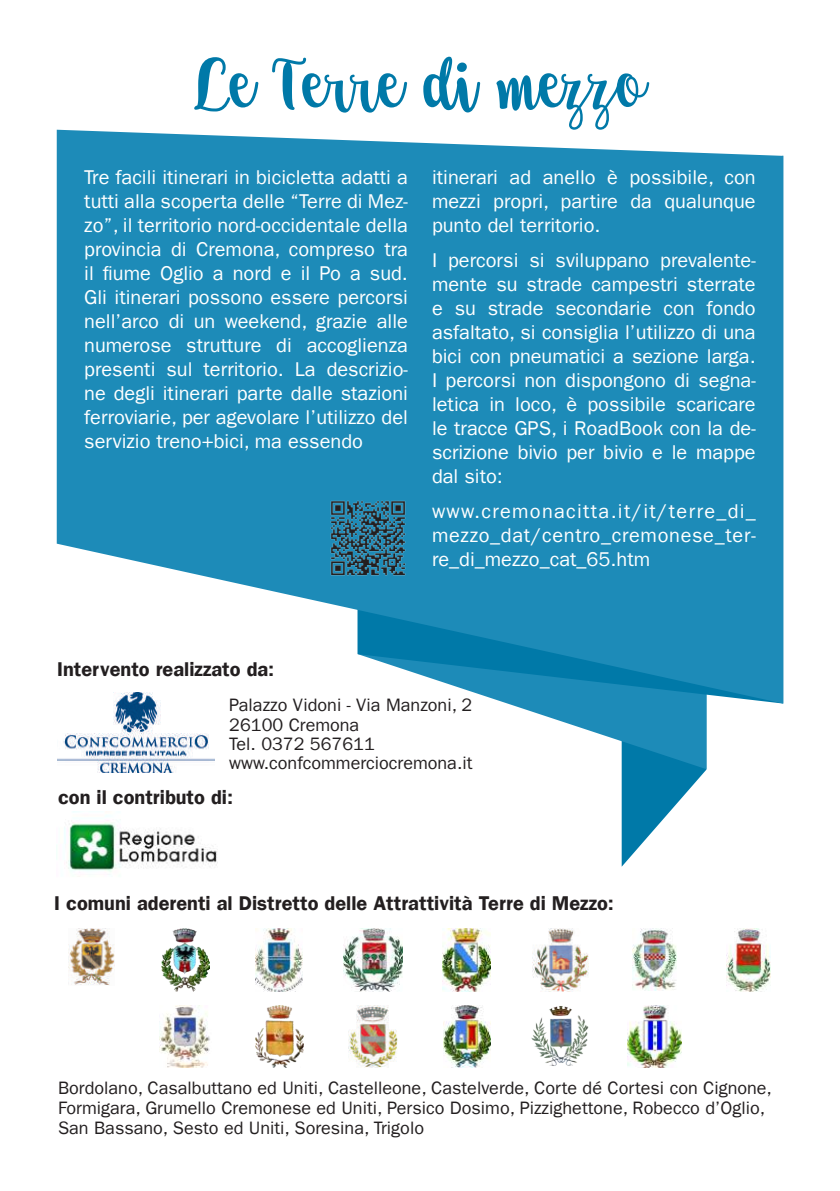
<style>
.page{position:relative;width:840px;height:1191px;background:#fff}
.page>*{position:absolute;margin:0;border:0;box-sizing:border-box;transform-origin:0 0}
.t1{font:79.6px "Dohearts";color:#0079a8}
.t2{font:20px/24px "Franklin Gothic LT";color:#fff;text-align:justify}
.t3{font:600 20px "Franklin Gothic LT";color:#231f20}
.t4{font:18px/19.4px "Franklin Gothic LT";color:#231f20}
</style>
<div class="page">
<svg style="left:621px;top:769px;width:85px;height:97px"></svg>
<svg style="left:506px;top:703px;width:200px;height:66px;fill:#1d8bb8"></svg>
<svg style="left:57px;top:130px;width:725px;height:573px;background:#3798c0"></svg>
<img style="left:64px;top:812px;width:154px;height:60px">
<img style="left:57px;top:692px;width:158px;height:80px">
<img style="left:328px;top:498px;width:80px;height:79px">
<img style="left:69px;top:928px;width:45px;height:57px">
<img style="left:161px;top:928px;width:48px;height:63px">
<img style="left:255px;top:928px;width:48px;height:63px">
<img style="left:343px;top:928px;width:59px;height:63px">
<img style="left:442px;top:928px;width:48px;height:63px">
<img style="left:532px;top:928px;width:56px;height:63px">
<img style="left:632px;top:928px;width:44px;height:62px">
<img style="left:531px;top:1006px;width:58px;height:60px">
<img style="left:726px;top:928px;width:43px;height:63px">
<img style="left:159px;top:1005px;width:51px;height:62px">
<img style="left:255px;top:1005px;width:48px;height:62px">
<img style="left:348px;top:1005px;width:49px;height:62px">
<img style="left:443px;top:1005px;width:47px;height:62px">
<img style="left:627px;top:1005px;width:54px;height:62px">
<h1 class="t1" style="left:194px;top:50px;width:452px">Le Terre di mezzo</h1>
<p class="t2" style="left:84px;top:165px;width:325px">Tre facili itinerari in bicicletta adatti a tutti alla scoperta delle “Terre di Mez&shy;zo”, il territorio nord-occidentale della provincia di Cremona, compreso tra il fiume Oglio a nord e il Po a sud.<br>Gli itinerari possono essere percorsi nell’arco di un weekend, grazie alle numerose strutture di accoglienza presenti sul territorio. La descrizio&shy;ne degli itinerari parte dalle stazioni ferroviarie, per agevolare l’utilizzo del servizio treno+bici, ma essendo</p>
<p class="t2" style="left:432px;top:165px;width:325px">itinerari ad anello è possibile, con mezzi propri, partire da qualunque punto del territorio.</p>
<p class="t2" style="left:432px;top:248px;width:325px">I percorsi si sviluppano prevalente&shy;mente su strade campestri sterrate e su strade secondarie con fondo asfaltato, si consiglia l’utilizzo di una bici con pneumatici a sezione larga.<br>I percorsi non dispongono di segna&shy;letica in loco, è possibile scaricare le tracce GPS, i RoadBook con la de&shy;scrizione bivio per bivio e le mappe dal sito:</p>
<p class="t2" style="left:432px;top:500px;width:325px">www.cremonacitta.it/it/terre_di_ mezzo_dat/centro_cremonese_ter&shy;re_di_mezzo_cat_65.htm</p>
<p class="t3" style="left:57px;top:657px;width:218px">Intervento realizzato da:</p>
<p class="t4" style="left:229px;top:695px;width:244px">Palazzo Vidoni - Via Manzoni, 2<br>26100 Cremona<br>Tel. 0372 567611 www.confcommerciocremona.it</p>
<p class="t3" style="left:58px;top:785px;width:176px">con il contributo di:</p>
<p class="t3" style="left:54px;top:891px;width:561px">I comuni aderenti al Distretto delle Attrattività Terre di Mezzo:</p>
<p class="t4" style="left:58px;top:1078px;width:715px;line-height:20px">Bordolano, Casalbuttano ed Uniti, Castelleone, Castelverde, Corte dé Cortesi con Cignone,<br>Formigara, Grumello Cremonese ed Uniti, Persico Dosimo, Pizzighettone, Robecco d’Oglio,<br>San Bassano, Sesto ed Uniti, Soresina, Trigolo</p>
</div>
